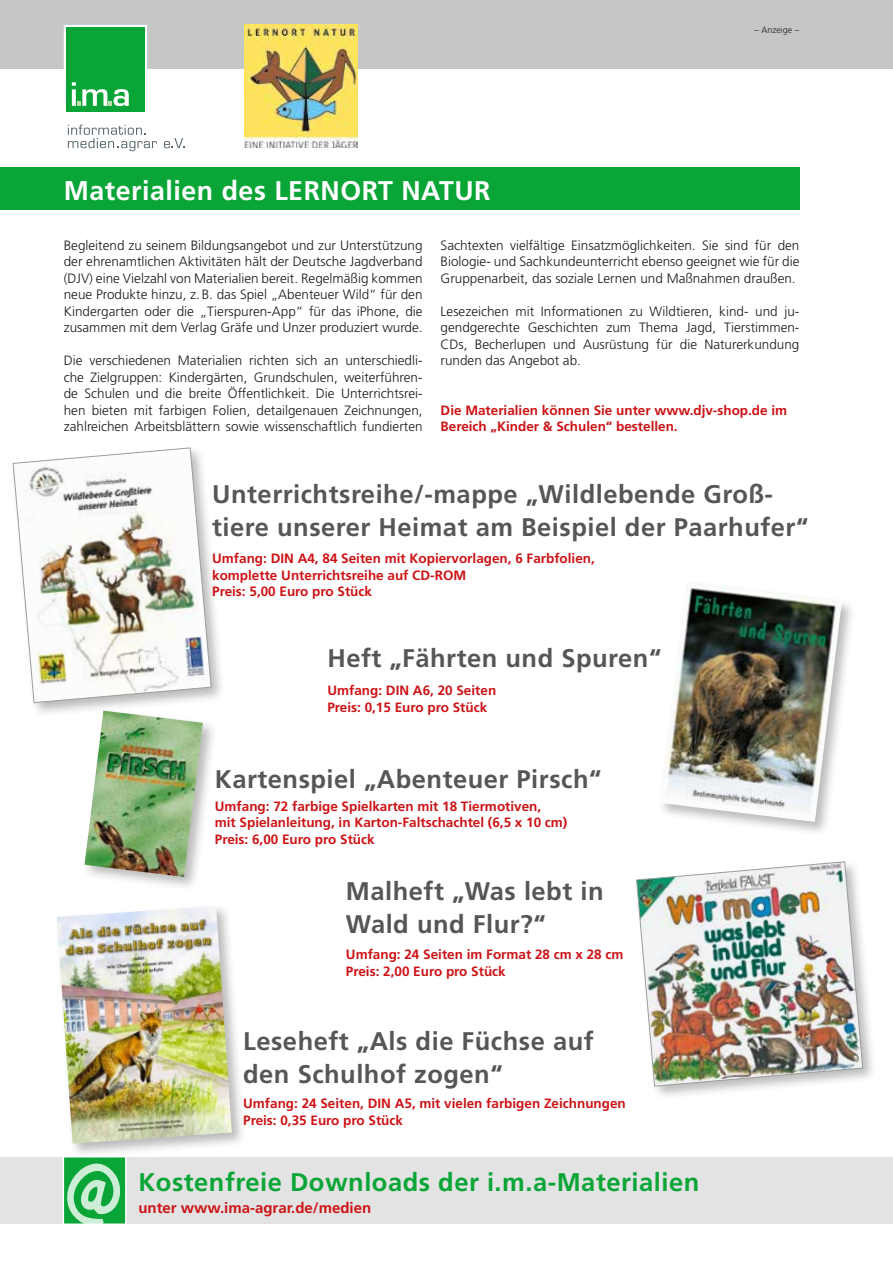
<style>
.page{position:relative;width:893px;height:1263px;background:#fff}
.page>*{position:absolute;margin:0;border:0;box-sizing:border-box;transform-origin:0 0}
.t1{font:700 27px "Frutiger";letter-spacing:.02em;color:#fff}
.t2{font:700 25.5px/33px "Frutiger";letter-spacing:.02em;color:#565656}
.t3{font:700 25.5px "Frutiger";letter-spacing:.02em;color:#0aa537}
.t4{font:700 15px "Frutiger";color:#cd1316}
.t5{font:300 13.5px/16.5px "Frutiger";color:#1a1a18;text-align:justify}
.t6{font:700 13.5px/16.5px "Frutiger";color:#cd1316}
.t7{font:300 9px "Frutiger";color:#1a1a18}
</style>
<div class="page">
<div style="left:0;top:0;width:893px;height:68px;background:#c5c6c6"></div>
<div style="left:0;top:167px;width:799px;height:43px;background:#0aa537"></div>
<div style="left:64px;top:25px;width:83px;height:89px;border:5px solid #fff"></div>
<div style="left:66px;top:27px;width:79px;height:85px;background:#0aa537"></div>
<svg style="left:72px;top:82px;width:57px;height:24px"></svg>
<svg style="left:68px;top:125px;width:89px;height:26px"></svg>
<svg style="left:164px;top:138px;width:20px;height:10px"></svg>
<img style="left:245px;top:25px;width:112px;height:123px">
<div style="left:0;top:1157px;width:893px;height:66px;background:#e3e3e3"></div>
<div style="left:54px;top:903px;width:193px;height:255px;background:#1a1a18;opacity:.3"></div>
<img style="left:57px;top:906px;width:175px;height:237px">
<div style="left:10px;top:445px;width:216px;height:272px;background:#1a1a18;opacity:.3"></div>
<img style="left:13px;top:447px;width:199px;height:256px">
<div style="left:82px;top:708px;width:136px;height:184px;background:#1a1a18;opacity:.3"></div>
<img style="left:85px;top:711px;width:118px;height:166px">
<div style="left:634px;top:859px;width:243px;height:242px;background:#1a1a18;opacity:.3"></div>
<img style="left:636px;top:861px;width:227px;height:226px">
<div style="left:657px;top:580px;width:199px;height:257px;background:#1a1a18;opacity:.3"></div>
<img style="left:660px;top:583px;width:182px;height:239px">
<svg style="left:62px;top:1155px;width:65px;height:69px;background:#22ad4a"></svg>
<p class="t7" style="left:754px;top:24px;width:47px">– Anzeige –</p>
<h1 class="t1" style="left:64px;top:175px;width:428px">Materialien des LERNORT NATUR</h1>
<p class="t5" style="left:64px;top:237px;width:360px">Begleitend zu seinem Bildungsangebot und zur Unterstützung der ehrenamtlichen Aktivitäten hält der Deutsche Jagdverband (DJV) eine Vielzahl von Materialien bereit. Regelmäßig kommen neue Produkte hinzu, z.B. das Spiel „Abenteuer Wild“ für den Kindergarten oder die „Tierspuren-App“ für das iPhone, die zusammen mit dem Verlag Gräfe und Unzer produziert wurde.</p>
<p class="t5" style="left:64px;top:352px;width:360px">Die verschiedenen Materialien richten sich an unterschiedli&shy;che Zielgruppen: Kindergärten, Grundschulen, weiterführen&shy;de Schulen und die breite Öffentlichkeit. Die Unterrichtsrei&shy;hen bieten mit farbigen Folien, detailgenauen Zeichnungen, zahlreichen Arbeitsblättern sowie wissenschaftlich fundierten</p>
<p class="t5" style="left:441px;top:237px;width:360px">Sachtexten vielfältige Einsatzmöglichkeiten. Sie sind für den Biologie- und Sachkundeunterricht ebenso geeignet wie für die Gruppenarbeit, das soziale Lernen und Maßnahmen draußen.</p>
<p class="t5" style="left:441px;top:303px;width:360px">Lesezeichen mit Informationen zu Wildtieren, kind- und ju&shy;gendgerechte Geschichten zum Thema Jagd, Tierstimmen-CDs, Becherlupen und Ausrüstung für die Naturerkundung runden das Angebot ab.</p>
<p class="t6" style="left:441px;top:402px;width:348px">Die Materialien können Sie unter www.djv-shop.de im<br>Bereich „Kinder &amp; Schulen“ bestellen.</p>
<h2 class="t2" style="left:212px;top:477px;width:598px">Unterrichtsreihe/-mappe „Wildlebende Groß&shy;tiere unserer Heimat am Beispiel der Paarhufer“</h2>
<p class="t6" style="left:212px;top:550px;width:384px">Umfang: DIN A4, 84 Seiten mit Kopiervorlagen, 6 Farbfolien, komplette Unterrichtsreihe auf CD-ROM<br>Preis: 5,00 Euro pro Stück</p>
<h2 class="t2" style="left:327px;top:641px;width:335px">Heft „Fährten und Spuren“</h2>
<p class="t6" style="left:327px;top:682px;width:170px">Umfang: DIN A6, 20 Seiten<br>Preis: 0,15 Euro pro Stück</p>
<h2 class="t2" style="left:215px;top:763px;width:388px">Kartenspiel „Abenteuer Pirsch“</h2>
<p class="t6" style="left:215px;top:798px;width:354px">Umfang: 72 farbige Spielkarten mit 18 Tiermotiven,<br>mit Spielanleitung, in Karton-Faltschachtel (6,5 x 10 cm)<br>Preis: 6,00 Euro pro Stück</p>
<h2 class="t2" style="left:346px;top:874px;width:259px">Malheft „Was lebt in<br>Wald und Flur?“</h2>
<p class="t6" style="left:346px;top:946px;width:279px">Umfang: 24 Seiten im Format 28 cm x 28 cm<br>Preis: 2,00 Euro pro Stück</p>
<h2 class="t2" style="left:243px;top:1025px;width:352px">Leseheft „Als die Füchse auf den Schulhof zogen“</h2>
<p class="t6" style="left:243px;top:1095px;width:384px">Umfang: 24 Seiten, DIN A5, mit vielen farbigen Zeichnungen<br>Preis: 0,35 Euro pro Stück</p>
<h2 class="t3" style="left:138px;top:1167px;width:562px">Kostenfreie Downloads der i.m.a-Materialien</h2>
<p class="t4" style="left:138px;top:1199px;width:234px">unter www.ima-agrar.de/medien</p>
</div>
